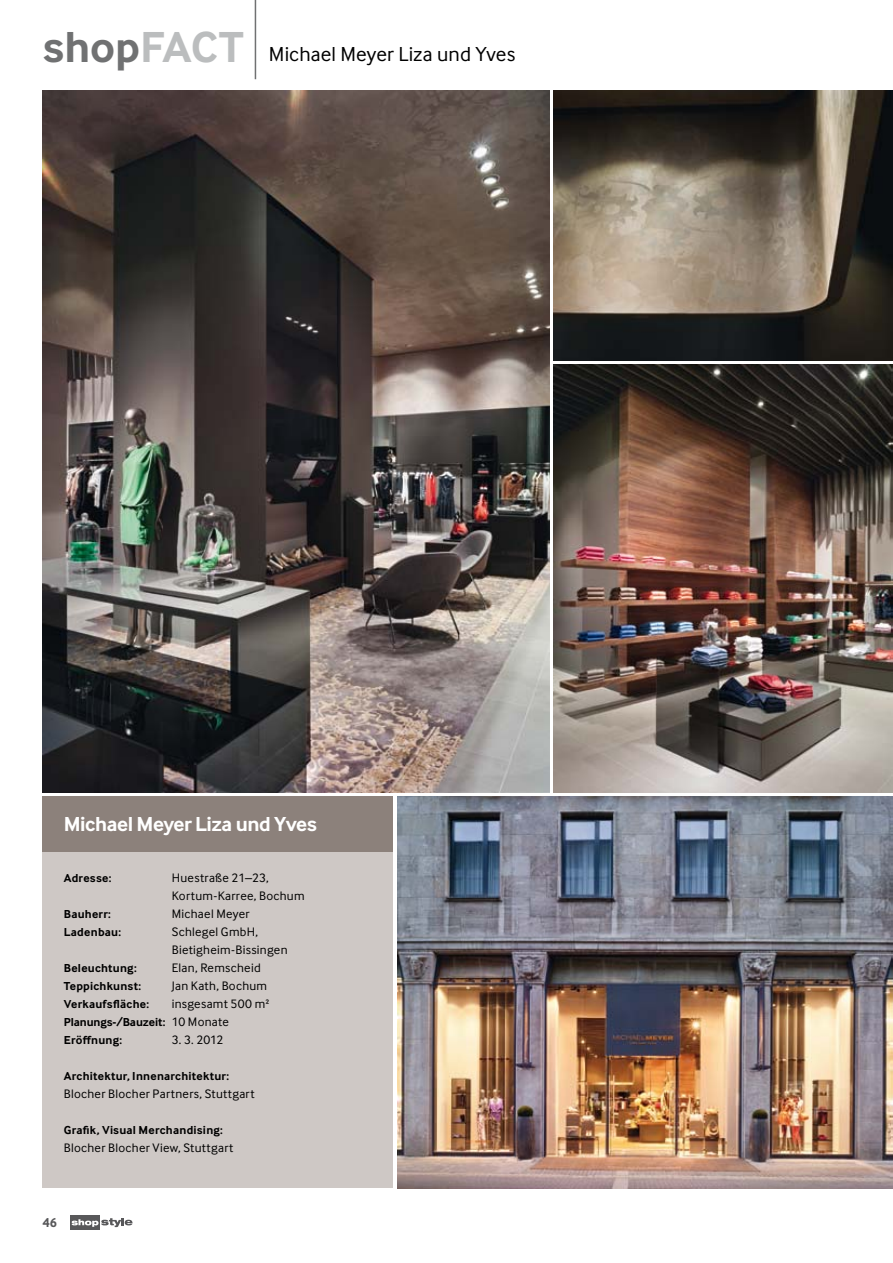
<style>
.page{position:relative;width:893px;height:1263px;background:#fff}
.page>*{position:absolute;margin:0;border:0;box-sizing:border-box;transform-origin:0 0}
.t1{font:21px "Inter Face Typo";letter-spacing:.005em;color:#000}
.t2{font:700 21px "Inter Face Typo";letter-spacing:-.025em;color:#fff}
.t3{font:700 13.5px "Inter Face Typo";color:#58585a}
.t4{font:12.75px/18px "Inter Face Typo";letter-spacing:.02em;color:#000}
.t5{font:700 12px "Inter Face Typo";letter-spacing:.02em;color:#000}
.t6{font:700 12px/18px "Inter Face Typo";letter-spacing:-.005em;color:#000}
.s1{font-weight:700;font-size:45px;color:#707172}
.s2{font-weight:700;font-size:45px;color:#bbbdbe}
.s3{font-weight:400;font-size:12.75px}
</style>
<div class="page">
<div style="left:70px;top:1215px;width:30px;height:14px;background:#58585a"></div>
<svg style="left:72px;top:1218px;width:61px;height:9px"></svg>
<hr style="left:255px;top:0;width:1px;height:79px;background:#707172">
<div style="left:43px;top:851px;width:350px;height:337px;background:#cec8c5"></div>
<div style="left:43px;top:796px;width:350px;height:55px;background:#8c817b"></div>
<img style="left:554px;top:364px;width:339px;height:428px">
<img style="left:554px;top:90px;width:339px;height:270px">
<img style="left:43px;top:90px;width:507px;height:702px">
<img style="left:398px;top:796px;width:495px;height:392px">
<h1 class="t1" style="left:43px;top:42px;width:474px"><span class="s1">shop</span><span class="s2">FACT</span> Michael Meyer Liza und Yves</h1>
<h1 class="t2" style="left:64px;top:812px;width:255px">Michael Meyer Liza und Yves</h1>
<p class="t5" style="left:64px;top:871px;width:49px">Adresse:</p>
<p class="t4" style="left:172px;top:869px;width:134px">Huestraße 21–23,<br>Kortum-Karree, Bochum</p>
<p class="t5" style="left:64px;top:907px;width:49px">Bauherr:</p>
<p class="t4" style="left:172px;top:905px;width:79px">Michael Meyer</p>
<p class="t5" style="left:64px;top:925px;width:59px">Ladenbau:</p>
<p class="t4" style="left:172px;top:923px;width:117px">Schlegel GmbH,<br>Bietigheim-Bissingen</p>
<p class="t5" style="left:64px;top:961px;width:74px">Beleuchtung:</p>
<p class="t4" style="left:172px;top:959px;width:90px">Elan, Remscheid</p>
<p class="t5" style="left:64px;top:979px;width:79px">Teppichkunst:</p>
<p class="t4" style="left:172px;top:977px;width:97px">Jan Kath, Bochum</p>
<p class="t5" style="left:64px;top:997px;width:87px">Verkaufsfläche:</p>
<p class="t4" style="left:172px;top:995px;width:99px">insgesamt 500 m²</p>
<p class="t6" style="left:64px;top:1013px;width:167px">Planungs-/Bauzeit: <span class="s3">10 Monate<br></span>Eröffnung:</p>
<p class="t4" style="left:172px;top:1031px;width:53px">3. 3. 2012</p>
<p class="t5" style="left:64px;top:1069px;width:167px">Architektur, Innenarchitektur:</p>
<p class="t4" style="left:64px;top:1085px;width:192px">Blocher Blocher Partners, Stuttgart</p>
<p class="t5" style="left:64px;top:1123px;width:161px">Grafik, Visual Merchandising:</p>
<p class="t4" style="left:64px;top:1139px;width:171px">Blocher Blocher View, Stuttgart</p>
<p class="t3" style="left:43px;top:1215px;width:16px">46</p>
</div>
